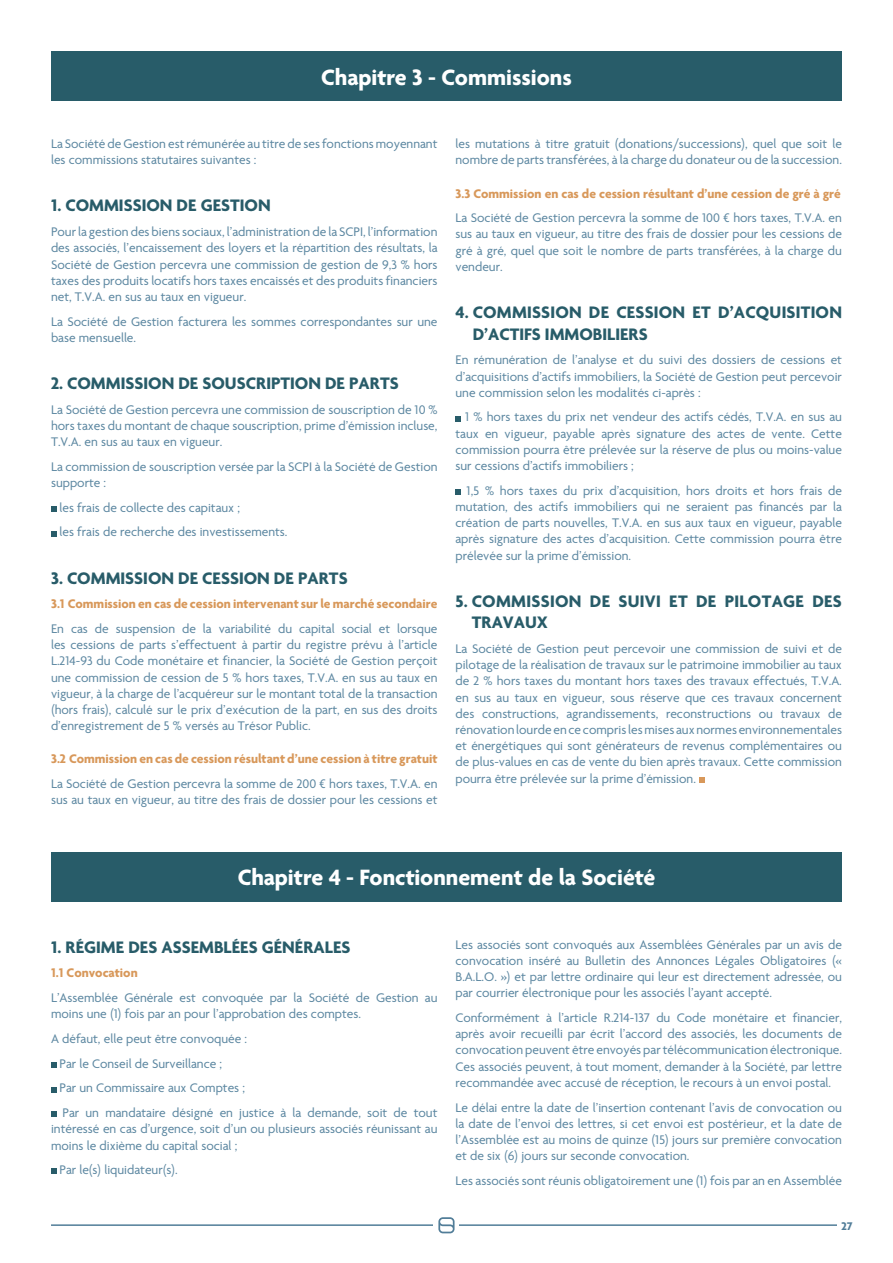
<style>
.page{position:relative;width:893px;height:1263px;background:#fff}
.page>*{position:absolute;margin:0;border:0;box-sizing:border-box;transform-origin:0 0}
.t1{font:700 24px "Agenda One";color:#fff}
.t2{font:700 18px/21.6px "Agenda One";color:#285c69}
.t3{font:13.5px/16.2px "Agenda One";color:#5c87a1;text-align:justify}
.t4{font:700 13.5px "Agenda One";color:#d8985a}
.t5{font:700 12px "Agenda One";color:#517d98}
</style>
<div class="page">
<hr style="left:51px;top:1224px;width:791px;height:2px;background:#517d98">
<div style="left:837px;top:1212px;width:20px;height:24px;background:#fff"></div>
<div style="left:434px;top:1217px;width:25px;height:19px;background:#fff"></div>
<svg style="left:438px;top:1217px;width:17px;height:16px"></svg>
<svg style="left:51px;top:506px;width:5px;height:6px"></svg>
<svg style="left:51px;top:531px;width:5px;height:5px"></svg>
<svg style="left:455px;top:416px;width:6px;height:5px"></svg>
<svg style="left:455px;top:489px;width:6px;height:6px"></svg>
<svg style="left:699px;top:777px;width:5px;height:5px"></svg>
<div style="left:51px;top:51px;width:791px;height:50px;background:#285c69"></div>
<div style="left:51px;top:851px;width:791px;height:50px;background:#285c69"></div>
<svg style="left:51px;top:1062px;width:5px;height:6px"></svg>
<svg style="left:51px;top:1087px;width:5px;height:5px"></svg>
<svg style="left:51px;top:1111px;width:5px;height:6px"></svg>
<svg style="left:51px;top:1168px;width:5px;height:6px"></svg>
<p class="t1" style="left:321px;top:64px;width:252px">Chapitre 3 - Commissions</p>
<p class="t3" style="left:51px;top:136px;width:388px">La Société de Gestion est rémunérée au titre de ses fonctions moyennant les commissions statutaires suivantes :</p>
<p class="t2" style="left:51px;top:195px;width:221px">1. COMMISSION DE GESTION</p>
<p class="t3" style="left:51px;top:224px;width:388px">Pour la gestion des biens sociaux, l’administration de la SCPI, l’information des associés, l’encaissement des loyers et la répartition des résultats, la Société de Gestion percevra une commission de gestion de 9,3 % hors taxes des produits locatifs hors taxes encaissés et des produits financiers net, T.V.A. en sus au taux en vigueur.</p>
<p class="t3" style="left:51px;top:313px;width:388px">La Société de Gestion facturera les sommes correspondantes sur une base mensuelle.</p>
<p class="t2" style="left:51px;top:372px;width:349px">2. COMMISSION DE SOUSCRIPTION DE PARTS</p>
<p class="t3" style="left:51px;top:401px;width:388px">La Société de Gestion percevra une commission de souscription de 10 % hors taxes du montant de chaque souscription, prime d’émission incluse, T.V.A. en sus au taux en vigueur.</p>
<p class="t3" style="left:51px;top:459px;width:388px">La commission de souscription versée par la SCPI à la Société de Gestion supporte :</p>
<p class="t3" style="left:60px;top:499px;width:182px">les frais de collecte des capitaux ;</p>
<p class="t3" style="left:60px;top:524px;width:229px">les frais de recherche des investissements.</p>
<p class="t2" style="left:51px;top:567px;width:298px">3. COMMISSION DE CESSION DE PARTS</p>
<p class="t4" style="left:51px;top:596px;width:388px">3.1 Commission en cas de cession intervenant sur le marché secondaire</p>
<p class="t3" style="left:51px;top:621px;width:388px">En cas de suspension de la variabilité du capital social et lorsque les cessions de parts s’effectuent à partir du registre prévu à l’article L.214-93 du Code monétaire et financier, la Société de Gestion perçoit une commission de cession de 5 % hors taxes, T.V.A. en sus au taux en vigueur, à la charge de l’acquéreur sur le montant total de la transaction (hors frais), calculé sur le prix d’exécution de la part, en sus des droits d’enregistrement de 5 % versés au Trésor Public.</p>
<p class="t4" style="left:51px;top:751px;width:388px">3.2 Commission en cas de cession résultant d’une cession à titre gratuit</p>
<p class="t3" style="left:51px;top:776px;width:388px">La Société de Gestion percevra la somme de 200 € hors taxes, T.V.A. en sus au taux en vigueur, au titre des frais de dossier pour les cessions et</p>
<p class="t3" style="left:455px;top:136px;width:388px">les mutations à titre gratuit (donations/successions), quel que soit le nombre de parts transférées, à la charge du donateur ou de la succession.</p>
<p class="t4" style="left:455px;top:186px;width:387px">3.3 Commission en cas de cession résultant d’une cession de gré à gré</p>
<p class="t3" style="left:455px;top:210px;width:388px">La Société de Gestion percevra la somme de 100 € hors taxes, T.V.A. en sus au taux en vigueur, au titre des frais de dossier pour les cessions de gré à gré, quel que soit le nombre de parts transférées, à la charge du vendeur.</p>
<p class="t2" style="left:473px;top:301px;width:371px;text-indent:-17px">4. COMMISSION DE CESSION ET D’ACQUISITION<br>D’ACTIFS IMMOBILIERS</p>
<p class="t3" style="left:455px;top:352px;width:388px">En rémunération de l’analyse et du suivi des dossiers de cessions et d’acquisitions d’actifs immobiliers, la Société de Gestion peut percevoir une commission selon les modalités ci-après :</p>
<p class="t3" style="left:455px;top:409px;width:388px;text-indent:10px">1 % hors taxes du prix net vendeur des actifs cédés, T.V.A. en sus au taux en vigueur, payable après signature des actes de vente. Cette commission pourra être prélevée sur la réserve de plus ou moins-value sur cessions d’actifs immobiliers ;</p>
<p class="t3" style="left:455px;top:482px;width:388px;text-indent:11px">1,5 % hors taxes du prix d’acquisition, hors droits et hors frais de mutation, des actifs immobiliers qui ne seraient pas financés par la création de parts nouvelles, T.V.A. en sus aux taux en vigueur, payable après signature des actes d’acquisition. Cette commission pourra être prélevée sur la prime d’émission.</p>
<p class="t2" style="left:472px;top:590px;width:372px;text-indent:-16px">5. COMMISSION DE SUIVI ET DE PILOTAGE DES<br>TRAVAUX</p>
<p class="t3" style="left:455px;top:641px;width:388px">La Société de Gestion peut percevoir une commission de suivi et de pilotage de la réalisation de travaux sur le patrimoine immobilier au taux de 2 % hors taxes du montant hors taxes des travaux effectués, T.V.A. en sus au taux en vigueur, sous réserve que ces travaux concernent des constructions, agrandissements, reconstructions ou travaux de rénovation lourde en ce compris les mises aux normes environnementales et énergétiques qui sont générateurs de revenus complémentaires ou de plus-values en cas de vente du bien après travaux. Cette commission pourra être prélevée sur la prime d’émission.</p>
<p class="t1" style="left:238px;top:864px;width:419px">Chapitre 4 - Fonctionnement de la Société</p>
<p class="t2" style="left:51px;top:936px;width:301px">1. RÉGIME DES ASSEMBLÉES GÉNÉRALES</p>
<p class="t4" style="left:51px;top:965px;width:88px">1.1 Convocation</p>
<p class="t3" style="left:51px;top:990px;width:388px">L’Assemblée Générale est convoquée par la Société de Gestion au moins une (1) fois par an pour l’approbation des comptes.</p>
<p class="t3" style="left:51px;top:1031px;width:198px">A défaut, elle peut être convoquée :</p>
<p class="t3" style="left:60px;top:1055px;width:164px">Par le Conseil de Surveillance ;</p>
<p class="t3" style="left:60px;top:1080px;width:187px">Par un Commissaire aux Comptes ;</p>
<p class="t3" style="left:51px;top:1105px;width:388px;text-indent:12px">Par un mandataire désigné en justice à la demande, soit de tout intéressé en cas d’urgence, soit d’un ou plusieurs associés réunissant au moins le dixième du capital social ;</p>
<p class="t3" style="left:60px;top:1162px;width:120px">Par le(s) liquidateur(s).</p>
<p class="t3" style="left:455px;top:936px;width:388px">Les associés sont convoqués aux Assemblées Générales par un avis de convocation inséré au Bulletin des Annonces Légales Obligatoires (« B.A.L.O. ») et par lettre ordinaire qui leur est directement adressée, ou par courrier électronique pour les associés l’ayant accepté.</p>
<p class="t3" style="left:455px;top:1010px;width:388px">Conformément à l’article R.214-137 du Code monétaire et financier, après avoir recueilli par écrit l’accord des associés, les documents de convocation peuvent être envoyés par télécommunication électronique.<br>Ces associés peuvent, à tout moment, demander à la Société, par lettre recommandée avec accusé de réception, le recours à un envoi postal.</p>
<p class="t3" style="left:455px;top:1099px;width:388px">Le délai entre la date de l’insertion contenant l’avis de convocation ou la date de l’envoi des lettres, si cet envoi est postérieur, et la date de l’Assemblée est au moins de quinze (15) jours sur première convocation et de six (6) jours sur seconde convocation.</p>
<p class="t3" style="left:455px;top:1172px;width:388px">Les associés sont réunis obligatoirement une (1) fois par an en Assemblée</p>
<p class="t5" style="left:842px;top:1219px;width:12px">27</p>
</div>
